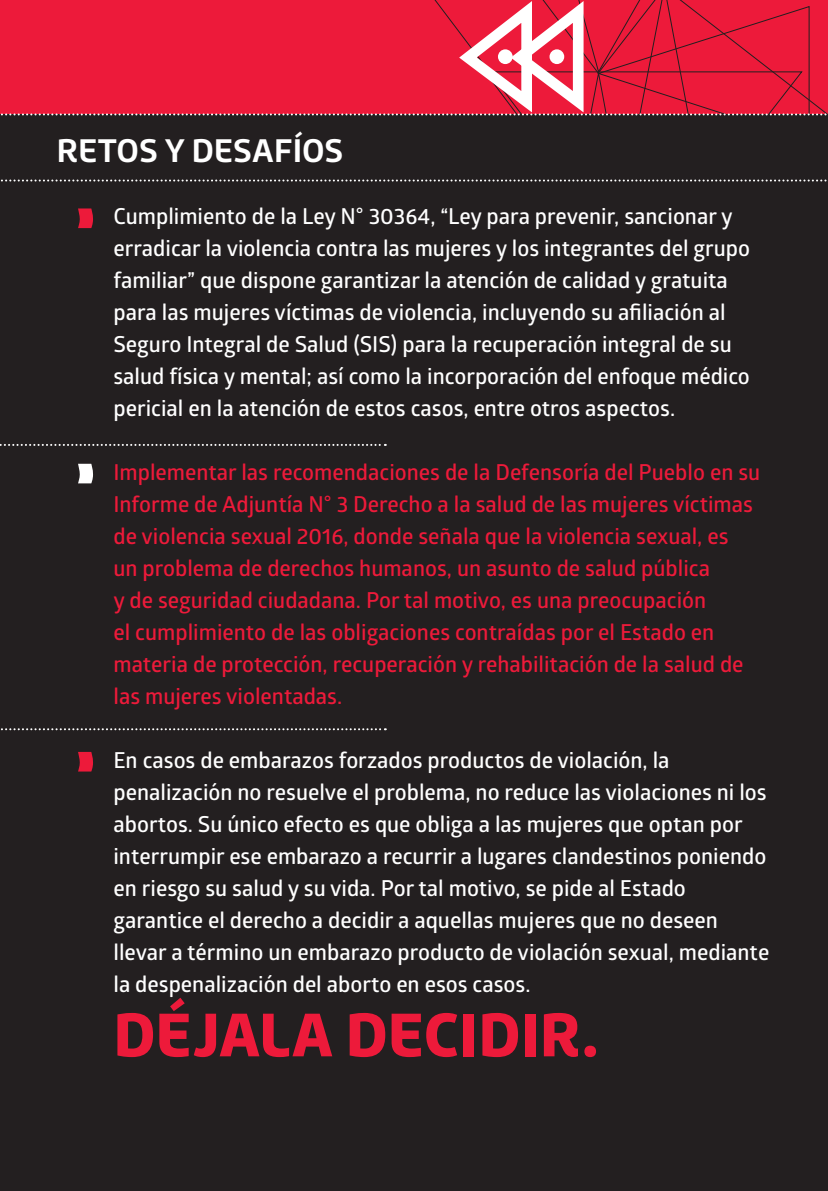
<style>
.page{position:relative;width:828px;height:1191px;background:#fff}
.page>*{position:absolute;margin:0;border:0;box-sizing:border-box;transform-origin:0 0}
.t1{font:900 60px "Roihu";color:#ed1a3a}
.t2{font:700 32px "Roihu";color:#fff}
.t3{font:600 22px/32px "Glober";color:#fff}
.t4{font:600 22px/32px "Glober";color:#ed1a3a}
.s1{font-weight:400}
</style>
<div class="page">
<div style="left:0;top:0;width:827px;height:1190px;background:#231f20"></div>
<svg style="left:0;top:444px;width:386px;height:2px"></svg>
<svg style="left:1px;top:728px;width:385px;height:2px"></svg>
<svg style="left:78px;top:208px;width:15px;height:20px"></svg>
<svg style="left:78px;top:463px;width:15px;height:20px"></svg>
<svg style="left:78px;top:751px;width:15px;height:20px"></svg>
<svg style="left:1px;top:179px;width:827px;height:2px"></svg>
<svg style="left:0;top:0;width:828px;height:117px;background:#e62744"></svg>
<div style="left:498px;top:49px;width:14px;height:15px;background:#fff;border-radius:50%"></div>
<p class="t2" style="left:57px;top:132px;width:288px">RETOS Y DESAFÍOS</p>
<p class="t3" style="left:113px;top:199px;width:638px;text-indent:-28px"><span class="s1">·</span> Cumplimiento de la Ley N° 30364, “Ley para prevenir, sancionar y erradicar la violencia contra las mujeres y los integrantes del grupo familiar” que dispone garantizar la atención de calidad y gratuita para las mujeres víctimas de violencia, incluyendo su afiliación al Seguro Integral de Salud (SIS) para la recuperación integral de su salud física y mental; así como la incorporación del enfoque médico pericial en la atención de estos casos, entre otros aspectos.</p>
<p class="t4" style="left:113px;top:455px;width:648px;text-indent:-28px"><span class="s1">·</span> Implementar las recomendaciones de la Defensoría del Pueblo en su Informe de Adjuntía N° 3 Derecho a la salud de las mujeres víctimas de violencia sexual 2016, donde señala que la violencia sexual, es<br>un problema de derechos humanos, un asunto de salud pública<br>y de seguridad ciudadana. Por tal motivo, es una preocupación<br>el cumplimiento de las obligaciones contraídas por el Estado en materia de protección, recuperación y rehabilitación de la salud de las mujeres violentadas.</p>
<p class="t3" style="left:113px;top:743px;width:657px;text-indent:-28px"><span class="s1">·</span> En casos de embarazos forzados productos de violación, la penalización no resuelve el problema, no reduce las violaciones ni los abortos. Su único efecto es que obliga a las mujeres que optan por interrumpir ese embarazo a recurrir a lugares clandestinos poniendo en riesgo su salud y su vida. Por tal motivo, se pide al Estado garantice el derecho a decidir a aquellas mujeres que no deseen llevar a término un embarazo producto de violación sexual, mediante la despenalización del aborto en esos casos.</p>
<p class="t1" style="left:113px;top:1000px;width:487px">DÉJALA DECIDIR.</p>
</div>
